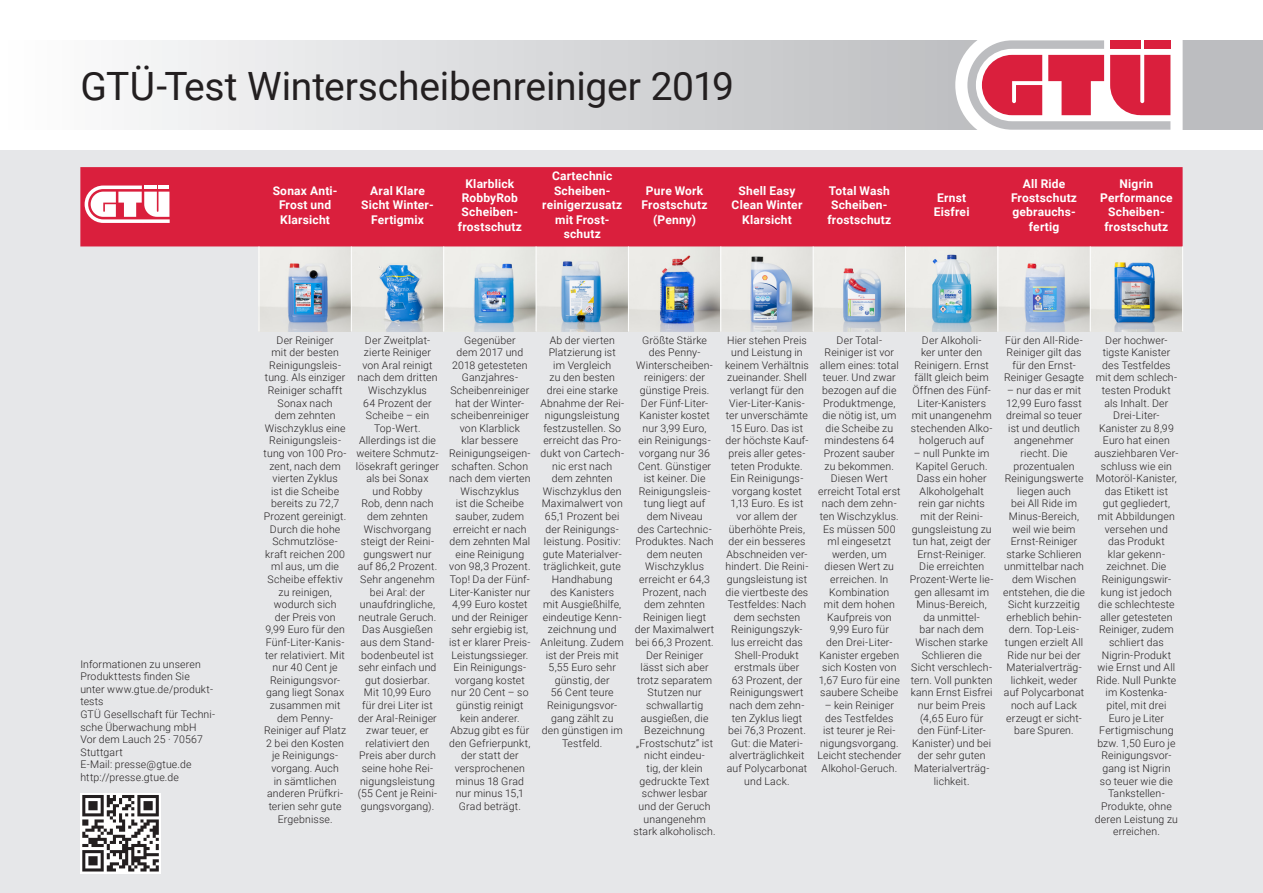
<style>
.page{position:relative;width:1263px;height:893px;background:#fff}
.page>*{position:absolute;margin:0;border:0;box-sizing:border-box;transform-origin:0 0}
.Dach{font:39px "Roboto";letter-spacing:-.005em;color:#231f20}
.Tabelle__Text{font:700 12px/14.4px "Roboto";letter-spacing:.015em;color:#fff;text-align:center}
.Tabelle__Text-2{font:300 10.5px/12.6px "Roboto";letter-spacing:.015em;color:#231f20;text-align:center}
.Tabelle__Titel{font:300 10.5px/12.6px "Roboto";letter-spacing:.015em;color:#231f20}
</style>
<div class="page">
<div style="left:0;top:150px;width:1263px;height:743px;background:#e6e7e9"></div>
<div style="left:0;top:40px;width:982px;height:90px;background:linear-gradient(to right,#fdfefe,#bcbdc0)"></div>
<div style="left:1182px;top:40px;width:81px;height:90px;background:#bcbdc0"></div>
<svg style="left:955px;top:40px;width:216px;height:90px"></svg>
<img style="left:260px;top:247px;width:922px;height:85px">
<div style="left:80px;top:167px;width:1102px;height:79px;background:#da1f3d"></div>
<hr style="left:259px;top:246px;width:1px;height:85px;background:#fff">
<hr style="left:351px;top:246px;width:1px;height:85px;background:#fff">
<hr style="left:443px;top:246px;width:1px;height:85px;background:#fff">
<hr style="left:536px;top:246px;width:1px;height:85px;background:#fff">
<hr style="left:628px;top:246px;width:1px;height:85px;background:#fff">
<hr style="left:720px;top:246px;width:1px;height:85px;background:#fff">
<hr style="left:813px;top:246px;width:1px;height:85px;background:#fff">
<hr style="left:905px;top:246px;width:1px;height:85px;background:#fff">
<hr style="left:998px;top:246px;width:1px;height:85px;background:#fff">
<hr style="left:1090px;top:246px;width:1px;height:85px;background:#fff">
<hr style="left:1182px;top:246px;width:1px;height:85px;background:#fff">
<svg style="left:85px;top:186px;width:85px;height:37px;background:#f3b7c1"></svg>
<svg style="left:80px;top:793px;width:81px;height:80px"></svg>
<svg style="left:82px;top:795px;width:77px;height:76px;background:#939191"></svg>
<p class="Dach" style="left:80px;top:58px;width:655px">GTÜ-Test Winterscheibenreiniger 2019</p>
<p class="Tabelle__Text" style="left:273px;top:183px;width:66px">Sonax Anti-<br>Frost und<br>Klarsicht</p>
<p class="Tabelle__Text" style="left:361px;top:183px;width:74px">Aral Klare<br>Sicht Winter-<br>Fertigmix</p>
<p class="Tabelle__Text" style="left:458px;top:176px;width:65px">Klarblick<br>RobbyRob<br>Scheiben&shy;frostschutz</p>
<p class="Tabelle__Text" style="left:542px;top:168px;width:81px">Cartechnic<br>Scheiben&shy;reinigerzusatz mit Frost&shy;schutz</p>
<p class="Tabelle__Text" style="left:642px;top:183px;width:68px">Pure Work<br>Frostschutz (Penny)</p>
<p class="Tabelle__Text" style="left:731px;top:183px;width:72px">Shell Easy<br>Clean Winter<br>Klarsicht</p>
<p class="Tabelle__Text" style="left:827px;top:183px;width:65px">Total Wash<br>Scheiben&shy;frostschutz</p>
<p class="Tabelle__Text" style="left:934px;top:190px;width:37px;text-align:left">Ernst<br>Eisfrei</p>
<p class="Tabelle__Text" style="left:1011px;top:176px;width:68px">All Ride<br>Frostschutz gebrauchs&shy;fertig</p>
<p class="Tabelle__Text" style="left:1100px;top:176px;width:74px">Nigrin<br>Performance<br>Scheiben&shy;frostschutz</p>
<p class="Tabelle__Titel" style="left:80px;top:657px;width:134px">Informationen zu unseren<br>Produkttests finden Sie unter www.gtue.de/produkt&shy;tests</p>
<p class="Tabelle__Titel" style="left:80px;top:708px;width:136px">GTÜ Gesellschaft für Techni&shy;sche Überwachung mbH<br>Vor dem Lauch 25 · 70567<br>Stuttgart<br>E-Mail: presse@gtue.de http://presse.gtue.de</p>
<p class="Tabelle__Text-2" style="left:264px;top:333px;width:84px">Der Reiniger<br>mit der besten<br>Reinigungsleis&shy;tung. Als einziger<br>Reiniger schafft<br>Sonax nach<br>dem zehnten<br>Wischzyklus eine<br>Reinigungsleis&shy;tung von 100 Pro&shy;zent, nach dem vierten Zyklus<br>ist die Scheibe bereits zu 72,7<br>Prozent gereinigt.<br>Durch die hohe<br>Schmutzlöse&shy;kraft reichen 200 ml aus, um die<br>Scheibe effektiv zu reinigen, wodurch sich<br>der Preis von<br>9,99 Euro für den<br>Fünf-Liter-Kanis&shy;ter relativiert. Mit nur 40 Cent je<br>Reinigungsvor&shy;gang liegt Sonax zusammen mit dem Penny-<br>Reiniger auf Platz<br>2 bei den Kosten je Reinigungs&shy;vorgang. Auch<br>in sämtlichen anderen Prüfkri&shy;terien sehr gute<br>Ergebnisse.</p>
<p class="Tabelle__Text-2" style="left:356px;top:333px;width:85px">Der Zweitplat&shy;zierte Reiniger von Aral reinigt nach dem dritten<br>Wischzyklus<br>64 Prozent der<br>Scheibe – ein<br>Top-Wert.<br>Allerdings ist die weitere Schmutz&shy;lösekraft geringer als bei Sonax<br>und Robby<br>Rob, denn nach dem zehnten<br>Wischvorgang steigt der Reini&shy;gungswert nur auf 86,2 Prozent.<br>Sehr angenehm bei Aral: der unaufdringliche, neutrale Geruch.<br>Das Ausgießen aus dem Stand&shy;bodenbeutel ist sehr einfach und gut dosierbar.<br>Mit 10,99 Euro<br>für drei Liter ist der Aral-Reiniger zwar teuer, er relativiert den<br>Preis aber durch seine hohe Rei&shy;nigungsleistung (55 Cent je Reini&shy;gungsvorgang).</p>
<p class="Tabelle__Text-2" style="left:449px;top:333px;width:83px">Gegenüber<br>dem 2017 und<br>2018 getesteten<br>Ganzjahres-<br>Scheibenreiniger hat der Winter&shy;scheibenreiniger von Klarblick<br>klar bessere<br>Reinigungseigen&shy;schaften. Schon nach dem vierten<br>Wischzyklus<br>ist die Scheibe sauber, zudem erreicht er nach dem zehnten Mal eine Reinigung von 98,3 Prozent.<br>Top! Da der Fünf-<br>Liter-Kanister nur<br>4,99 Euro kostet und der Reiniger sehr ergiebig ist, ist er klarer Preis-<br>Leistungssieger.<br>Ein Reinigungs&shy;vorgang kostet nur 20 Cent – so günstig reinigt kein anderer.<br>Abzug gibt es für den Gefrierpunkt, der statt der versprochenen minus 18 Grad nur minus 15,1<br>Grad beträgt.</p>
<p class="Tabelle__Text-2" style="left:540px;top:333px;width:85px">Ab der vierten<br>Platzierung ist<br>im Vergleich<br>zu den besten drei eine starke<br>Abnahme der Rei&shy;nigungsleistung festzustellen. So erreicht das Pro&shy;dukt von Cartech&shy;nic erst nach<br>dem zehnten<br>Wischzyklus den<br>Maximalwert von<br>65,1 Prozent bei der Reinigungs&shy;leistung. Positiv: gute Materialver&shy;träglichkeit, gute<br>Handhabung<br>des Kanisters<br>mit Ausgießhilfe, eindeutige Kenn&shy;zeichnung und<br>Anleitung. Zudem ist der Preis mit<br>5,55 Euro sehr günstig, der<br>56 Cent teure<br>Reinigungsvor&shy;gang zählt zu<br>den günstigen im<br>Testfeld.</p>
<p class="Tabelle__Text-2" style="left:633px;top:333px;width:84px">Größte Stärke des Penny-<br>Winterscheiben&shy;reinigers: der günstige Preis.<br>Der Fünf-Liter-<br>Kanister kostet nur 3,99 Euro,<br>ein Reinigungs&shy;vorgang nur 36<br>Cent. Günstiger ist keiner. Die<br>Reinigungsleis&shy;tung liegt auf dem Niveau<br>des Cartechnic-<br>Produktes. Nach dem neuten<br>Wischzyklus erreicht er 64,3<br>Prozent, nach dem zehnten<br>Reinigen liegt<br>der Maximalwert bei 66,3 Prozent.<br>Der Reiniger lässt sich aber trotz separatem<br>Stutzen nur schwallartig ausgießen, die<br>Bezeichnung „Frostschutz“ ist nicht eindeu-<br>tig, der klein gedruckte Text schwer lesbar und der Geruch unangenehm stark alkoholisch.</p>
<p class="Tabelle__Text-2" style="left:725px;top:333px;width:85px">Hier stehen Preis und Leistung in keinem Verhältnis zueinander. Shell verlangt für den<br>Vier-Liter-Kanis&shy;ter unverschämte<br>15 Euro. Das ist der höchste Kauf&shy;preis aller getes&shy;teten Produkte.<br>Ein Reinigungs&shy;vorgang kostet<br>1,13 Euro. Es ist vor allem der überhöhte Preis, der ein besseres<br>Abschneiden ver&shy;hindert. Die Reini&shy;gungsleistung ist die viertbeste des<br>Testfeldes: Nach dem sechsten<br>Reinigungszyk&shy;lus erreicht das<br>Shell-Produkt erstmals über<br>63 Prozent, der<br>Reinigungswert nach dem zehn&shy;ten Zyklus liegt bei 76,3 Prozent.<br>Gut: die Materi&shy;alverträglichkeit auf Polycarbonat und Lack.</p>
<p class="Tabelle__Text-2" style="left:818px;top:333px;width:84px">Der Total-<br>Reiniger ist vor allem eines: total teuer. Und zwar bezogen auf die<br>Produktmenge, die nötig ist, um die Scheibe zu mindestens 64<br>Prozent sauber zu bekommen.<br>Diesen Wert erreicht Total erst nach dem zehn&shy;ten Wischzyklus.<br>Es müssen 500 ml eingesetzt werden, um diesen Wert zu erreichen. In<br>Kombination<br>mit dem hohen<br>Kaufpreis von<br>9,99 Euro für<br>den Drei-Liter-<br>Kanister ergeben sich Kosten von<br>1,67 Euro für eine saubere Scheibe</p>
<p class="Tabelle__Text-2" style="left:817px;top:699px;width:85px">– kein Reiniger des Testfeldes<br>ist teurer je Rei&shy;nigungsvorgang.<br>Leicht stechender<br>Alkohol-Geruch.</p>
<p class="Tabelle__Text-2" style="left:911px;top:333px;width:83px">Der Alkoholi-<br>ker unter den<br>Reinigern. Ernst fällt gleich beim<br>Öffnen des Fünf-<br>Liter-Kanisters mit unangenehm stechenden Alko&shy;holgeruch auf</p>
<p class="Tabelle__Text-2" style="left:910px;top:447px;width:85px">– null Punkte im<br>Kapitel Geruch.<br>Dass ein hoher<br>Alkoholgehalt rein gar nichts mit der Reini&shy;gungsleistung zu tun hat, zeigt der<br>Ernst-Reiniger.<br>Die erreichten<br>Prozent-Werte lie&shy;gen allesamt im<br>Minus-Bereich, da unmittel-<br>bar nach dem<br>Wischen starke<br>Schlieren die<br>Sicht verschlech&shy;tern. Voll punkten kann Ernst Eisfrei nur beim Preis (4,65 Euro für<br>den Fünf-Liter-<br>Kanister) und bei der sehr guten<br>Materialverträg&shy;lichkeit.</p>
<p class="Tabelle__Text-2" style="left:1004px;top:333px;width:81px">Für den All-Ride-<br>Reiniger gilt das für den Ernst-<br>Reiniger Gesagte</p>
<p class="Tabelle__Text-2" style="left:1003px;top:384px;width:83px">– nur das er mit<br>12,99 Euro fasst dreimal so teuer ist und deutlich angenehmer riecht. Die prozentualen<br>Reinigungswerte liegen auch<br>bei All Ride im<br>Minus-Bereich, weil wie beim<br>Ernst-Reiniger starke Schlieren unmittelbar nach dem Wischen entstehen, die die<br>Sicht kurzzeitig erheblich behin&shy;dern. Top-Leis&shy;tungen erzielt All<br>Ride nur bei der<br>Materialverträg&shy;lichkeit, weder auf Polycarbonat noch auf Lack erzeugt er sicht&shy;bare Spuren.</p>
<p class="Tabelle__Text-2" style="left:1094px;top:333px;width:85px">Der hochwer&shy;tigste Kanister des Testfeldes mit dem schlech&shy;testen Produkt als Inhalt. Der<br>Drei-Liter-<br>Kanister zu 8,99<br>Euro hat einen ausziehbaren Ver&shy;schluss wie ein<br>Motoröl-Kanister, das Etikett ist<br>gut gegliedert, mit Abbildungen versehen und<br>das Produkt<br>klar gekenn&shy;zeichnet. Die<br>Reinigungswir&shy;kung ist jedoch die schlechteste aller getesteten<br>Reiniger, zudem schliert das<br>Nigrin-Produkt wie Ernst und All<br>Ride. Null Punkte im Kostenka&shy;pitel, mit drei<br>Euro je Liter<br>Fertigmischung bzw. 1,50 Euro je<br>Reinigungsvor&shy;gang ist Nigrin<br>so teuer wie die<br>Tankstellen-<br>Produkte, ohne deren Leistung zu erreichen.</p>
</div>
